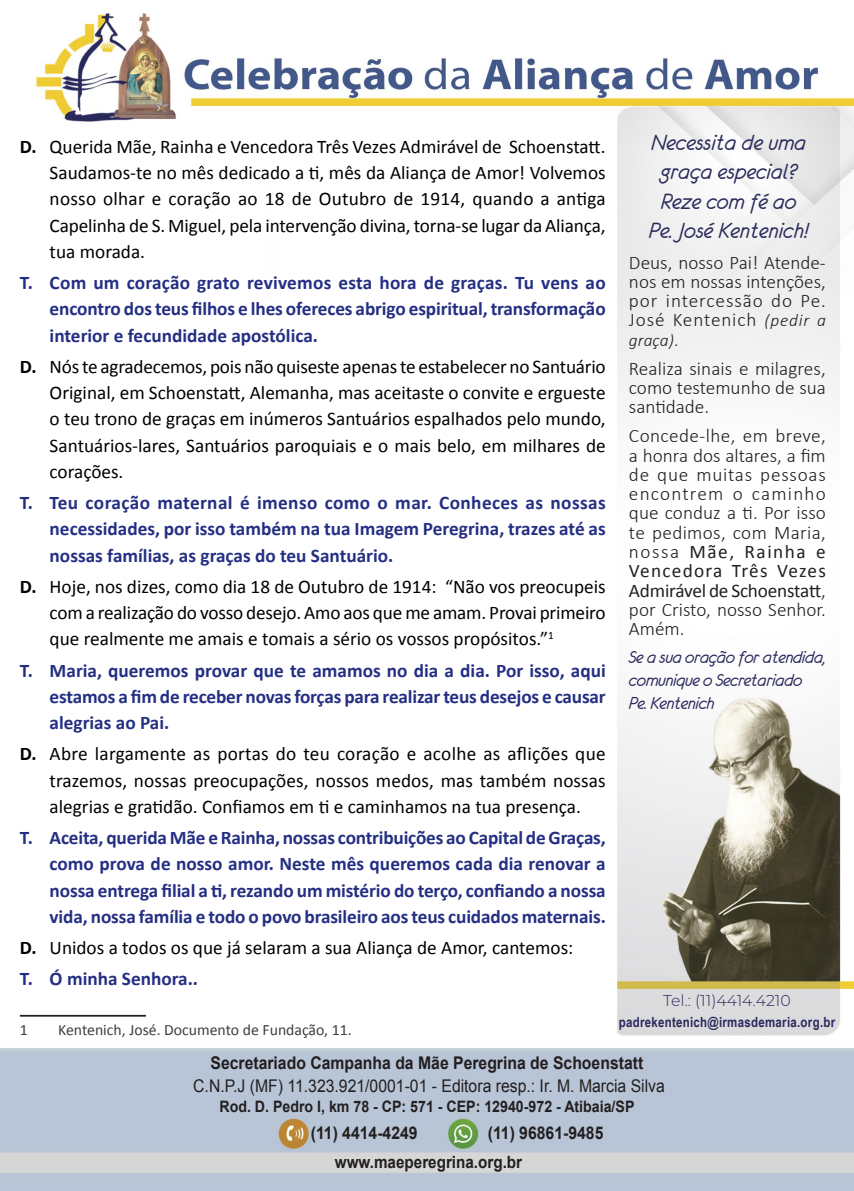
<style>
.page{position:relative;width:854px;height:1191px;background:#fff}
.page>*{position:absolute;margin:0;border:0;box-sizing:border-box;transform-origin:0 0}
.t1{font:24.5px/29.4px "Eurofurenceitalic";color:#2b2b5d;text-align:center}
.t2{font:19.25px/26.2px "Calibri";color:#000;text-align:justify}
.t3{font:700 19.25px/26.2px "Calibri";letter-spacing:-.005em;color:#242f83;text-align:justify}
.t4{font:300 19.25px/19.2px "Calibri";color:#231f20;text-align:justify}
.t5{font:19.25px/23.1px "Eurofurenceitalic";letter-spacing:-.02em;color:#2a295c}
.t6{font:700 17.5px "Arial";color:#231f20;scale:.9 1}
.t7{font:17.5px "Arial";color:#231f20;scale:.9 1}
.t8{font:italic 300 17.5px "Calibri";color:#231f20}
.t9{font:700 16.97px "Arial";color:#231f20;scale:.9 1}
.t10{font:700 15.75px "Arial";color:#231f20;scale:.9 1}
.t11{font:15.75px "Calibri";color:#3e3e3f}
.t12{font:300 15.75px "Montserrat";color:#2a295c}
.t13{font:700 14px "Arial Narrow";letter-spacing:.02em;color:#2a295c}
.s1{font-weight:700}
.s2{font-weight:700;color:#242f83}
.s3{font-style:italic;font-size:17.5px}
.s4{font-style:normal}
.s5{font-weight:400}
</style>
<div class="page">
<img style="left:0;top:13px;width:853px;height:1178px">
<hr style="left:20px;top:1015px;width:126px;height:1px;background:#231f20">
<p class="t2" style="left:50px;top:132px;width:557px;text-indent:-30px"><span class="s1">D.</span> Querida Mãe, Rainha e Vencedora Três Vezes Admirável de Schoenstatt.<br>Saudamos-te no mês dedicado a ti, mês da Aliança de Amor! Volvemos nosso olhar e coração ao 18 de Outubro de 1914, quando a antiga Capelinha de S. Miguel, pela intervenção divina, torna-se lugar da Aliança, tua morada.</p>
<p class="t3" style="left:50px;top:269px;width:557px;text-indent:-30px">T. Com um coração grato revivemos esta hora de graças. Tu vens ao encontro dos teus filhos e lhes ofereces abrigo espiritual, transformação interior e fecundidade apostólica.</p>
<p class="t2" style="left:50px;top:352px;width:557px;text-indent:-30px"><span class="s1">D.</span> Nós te agradecemos, pois não quiseste apenas te estabelecer no Santuário Original, em Schoenstatt, Alemanha, mas aceitaste o convite e ergueste o teu trono de graças em inúmeros Santuários espalhados pelo mundo, Santuários-lares, Santuários paroquiais e o mais belo, em milhares de corações.</p>
<p class="t3" style="left:50px;top:489px;width:557px;text-indent:-30px">T. Teu coração maternal é imenso como o mar. Conheces as nossas necessidades, por isso também na tua Imagem Peregrina, trazes até as nossas famílias, as graças do teu Santuário.</p>
<p class="t2" style="left:50px;top:572px;width:557px;text-indent:-30px"><span class="s1">D.</span> Hoje, nos dizes, como dia 18 de Outubro de 1914: “Não vos preocupeis com a realização do vosso desejo. Amo aos que me amam. Provai primeiro que realmente me amais e tomais a sério os vossos propósitos.”<sup>1</sup></p>
<p class="t3" style="left:50px;top:656px;width:557px;text-indent:-30px">T. Maria, queremos provar que te amamos no dia a dia. Por isso, aqui estamos a fim de receber novas forças para realizar teus desejos e causar alegrias ao Pai.</p>
<p class="t2" style="left:50px;top:740px;width:557px;text-indent:-30px"><span class="s1">D.</span> Abre largamente as portas do teu coração e acolhe as aflições que trazemos, nossas preocupações, nossos medos, mas também nossas alegrias e gratidão. Confiamos em ti e caminhamos na tua presença.</p>
<p class="t3" style="left:50px;top:824px;width:557px;text-indent:-30px">T. Aceita, querida Mãe e Rainha, nossas contribuições ao Capital de Graças, como prova de nosso amor. Neste mês queremos cada dia renovar a nossa entrega filial a ti, rezando um mistério do terço, confiando a nossa vida, nossa família e todo o povo brasileiro aos teus cuidados maternais.</p>
<p class="t2" style="left:20px;top:931px;width:555px;line-height:31.2px"><span class="s1">D.</span> Unidos a todos os que já selaram a sua Aliança de Amor, cantemos:<br><span class="s2">T. Ó minha Senhora..</span></p>
<p class="t11" style="left:20px;top:1019px;width:9px">1</p>
<p class="t11" style="left:58px;top:1019px;width:295px">Kentenich, José. Documento de Fundação, 11.</p>
<p class="t1" style="left:648px;top:128px;width:161px">Necessita de uma graça especial?<br>Reze com fé ao<br>Pe. José Kentenich!</p>
<p class="t4" style="left:628px;top:252px;width:198px">Deus, nosso Pai! Atende&shy;nos em nossas intenções, por intercessão do Pe.<br>José Kentenich <span class="s3">(pedir a</span></p>
<p class="t8" style="left:628px;top:329px;width:51px">graça)<span class="s4">.</span></p>
<p class="t4" style="left:628px;top:358px;width:198px">Realiza sinais e milagres, como testemunho de sua santidade.</p>
<p class="t4" style="left:628px;top:426px;width:198px">Concede-lhe, em breve, a honra dos altares, a fim de que muitas pessoas encontrem o caminho que conduz a ti. Por isso te pedimos, com Maria, nossa <span class="s5">Mãe, Rainha e Vencedora Três Vezes Admirável de Schoenstatt</span>, por Cristo, nosso Senhor.<br>Amém.</p>
<p class="t5" style="left:628px;top:645px;width:198px">Se a sua oração for atendida, comunique o Secretariado<br>Pe. Kentenich</p>
<p class="t12" style="left:663px;top:989px;width:129px">Tel.: (11)4414.4210</p>
<p class="t13" style="left:618px;top:1011px;width:218px">padrekentenich@irmasdemaria.org.br</p>
<p class="t6" style="left:210px;top:1051px;width:482px">Secretariado Campanha da Mãe Peregrina de Schoenstatt</p>
<p class="t7" style="left:193px;top:1074px;width:525px">C.N.P.J (MF) 11.323.921/0001-01 - Editora resp.: Ir. M. Marcia Silva</p>
<p class="t10" style="left:219px;top:1096px;width:462px">Rod. D. Pedro I, km 78 - CP: 571 - CEP: 12940-972 - Atibaia/SP</p>
<p class="t6" style="left:311px;top:1121px;width:120px">(11) 4414-4249</p>
<p class="t6" style="left:487px;top:1121px;width:130px">(11) 96861-9485</p>
<p class="t9" style="left:335px;top:1150px;width:210px">www.maeperegrina.org.br</p>
</div>
